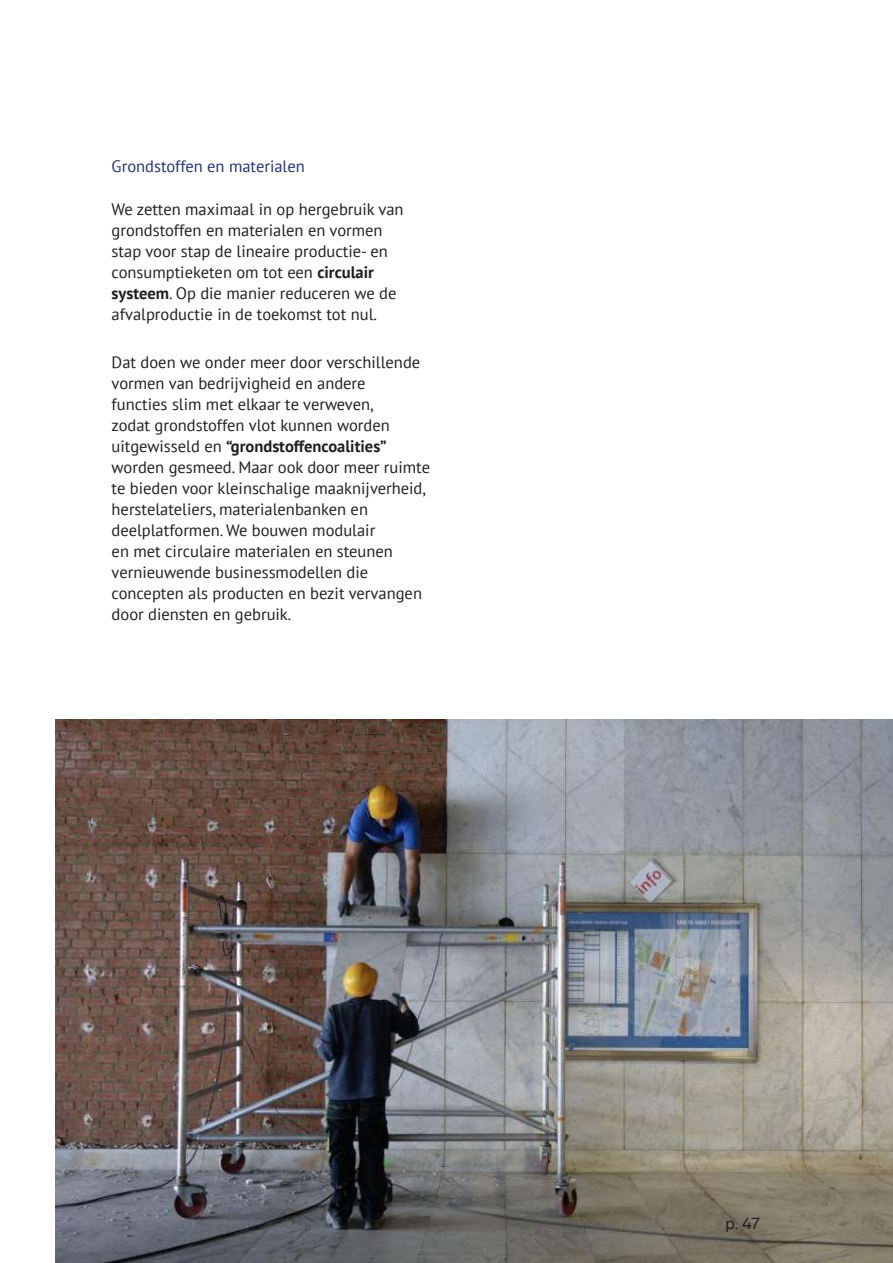
<style>
.page{position:relative;width:893px;height:1263px;background:#fff}
.page>*{position:absolute;margin:0;border:0;box-sizing:border-box;transform-origin:0 0}
.t1{font:16.5px/21px "PT Sans";color:#231f20}
.t2{font:16.5px "PT Sans";color:#22356e}
.t3{font:16.5px "Lab Grotesque";color:#231f20}
.s1{font-weight:700}
</style>
<div class="page">
<img style="left:56px;top:720px;width:837px;height:543px">
<p class="t2" style="left:112px;top:156px;width:195px">Grondstoffen en materialen</p>
<p class="t1" style="left:112px;top:198px;width:293px">We zetten maximaal in op hergebruik van grondstoffen en materialen en vormen stap voor stap de lineaire productie- en consumptieketen om tot een <span class="s1">circulair systeem</span>. Op die manier reduceren we de afvalproductie in de toekomst tot nul.</p>
<p class="t1" style="left:112px;top:351px;width:320px">Dat doen we onder meer door verschillende vormen van bedrijvigheid en andere<br>functies slim met elkaar te verweven,<br>zodat grondstoffen vlot kunnen worden uitgewisseld en <span class="s1">“grondstoffencoalities” </span>worden gesmeed. Maar ook door meer ruimte te bieden voor kleinschalige maaknijverheid, herstelateliers, materialenbanken en deelplatformen. We bouwen modulair<br>en met circulaire materialen en steunen vernieuwende businessmodellen die concepten als producten en bezit vervangen door diensten en gebruik.</p>
<p class="t3" style="left:726px;top:1212px;width:36px">p. 47</p>
</div>
